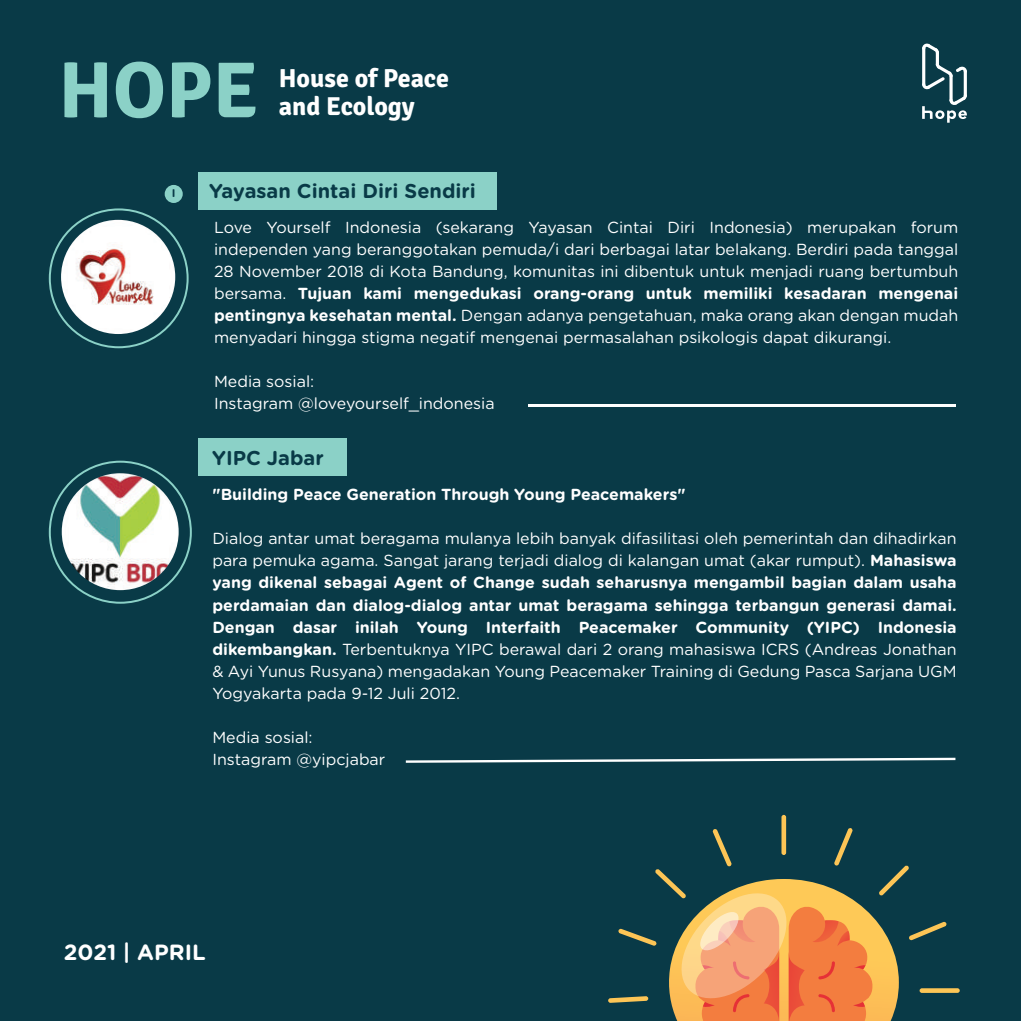
<style>
.page{position:relative;width:1021px;height:1021px;background:#fff}
.page>*{position:absolute;margin:0;border:0;box-sizing:border-box;transform-origin:0 0}
.t1{font:700 79.4px "Signika";color:#8bd1c7}
.t2{font:700 26px "Signika";color:#fff}
.t3{font:700 22px "Gotham Rounded";color:#fff}
.t4{font:700 20px "Gotham Rounded";color:#093a47}
.t5{font:16px/22px "Gotham Rounded";color:#fff;text-align:justify}
.t6{font:700 16px "Gotham Rounded";color:#fff}
.t7{font:700 11.2px "Gotham Rounded";color:#093a47}
.s1{font-weight:700}
</style>
<div class="page">
<div style="left:0;top:0;width:1020px;height:1020px;background:#093a47"></div>
<div style="left:781px;top:814px;width:5px;height:41px;background:#fdc556;border-radius:2px"></div>
<svg style="left:919px;top:988px;width:40px;height:4px"></svg>
<svg style="left:608px;top:827px;width:338px;height:193px"></svg>
<div style="left:198px;top:172px;width:298px;height:38px;background:#8bd1c7"></div>
<div style="left:198px;top:438px;width:148px;height:38px;background:#8bd1c7"></div>
<svg style="left:922px;top:44px;width:17px;height:10px"></svg>
<hr style="left:922px;top:47px;width:3px;height:39px;background:#fff;border-radius:2px">
<svg style="left:935px;top:51px;width:4px;height:15px"></svg>
<svg style="left:922px;top:63px;width:44px;height:60px"></svg>
<hr style="left:528px;top:404px;width:427px;height:2px;background:#fff">
<svg style="left:406px;top:757px;width:549px;height:5px"></svg>
<img style="left:61px;top:220px;width:114px;height:114px;border-radius:57px">
<img style="left:62px;top:473px;width:117px;height:117px;border-radius:58px">
<div style="left:165px;top:185px;width:18px;height:18px;background:#8bd1c7;border-radius:50%"></div>
<h1 class="t1" style="left:58px;top:42px;width:201px">HOPE</h1>
<h2 class="t2" style="left:279px;top:63px;width:172px">House of Peace</h2>
<h2 class="t2" style="left:279px;top:91px;width:137px">and Ecology</h2>
<p class="t7" style="left:172px;top:185px;width:5px">I</p>
<p class="t4" style="left:209px;top:176px;width:268px">Yayasan Cintai Diri Sendiri</p>
<p class="t5" style="left:214px;top:216px;width:745px">Love Yourself Indonesia (sekarang Yayasan Cintai Diri Indonesia) merupakan forum independen yang beranggotakan pemuda/i dari berbagai latar belakang. Berdiri pada tanggal 28 November 2018 di Kota Bandung, komunitas ini dibentuk untuk menjadi ruang bertumbuh bersama. <span class="s1">Tujuan kami mengedukasi orang-orang untuk memiliki kesadaran mengenai pentingnya kesehatan mental.</span> Dengan adanya pengetahuan, maka orang akan dengan mudah menyadari hingga stigma negatif mengenai permasalahan psikologis dapat dikurangi.</p>
<p class="t5" style="left:214px;top:370px;width:282px">Media sosial:<br>Instagram @loveyourself_indonesia</p>
<p class="t4" style="left:212px;top:443px;width:113px">YIPC Jabar</p>
<p class="t6" style="left:212px;top:483px;width:475px">"Building Peace Generation Through Young Peacemakers"</p>
<p class="t5" style="left:212px;top:527px;width:745px">Dialog antar umat beragama mulanya lebih banyak difasilitasi oleh pemerintah dan dihadirkan para pemuka agama. Sangat jarang terjadi dialog di kalangan umat (akar rumput). <span class="s1">Mahasiswa yang dikenal sebagai Agent of Change sudah seharusnya mengambil bagian dalam usaha perdamaian dan dialog-dialog antar umat beragama sehingga terbangun generasi damai.<br>Dengan dasar inilah Young Interfaith Peacemaker Community (YIPC) Indonesia dikembangkan.</span> Terbentuknya YIPC berawal dari 2 orang mahasiswa ICRS (Andreas Jonathan &amp; Ayi Yunus Rusyana) mengadakan Young Peacemaker Training di Gedung Pasca Sarjana UGM Yogyakarta pada 9-12 Juli 2012.</p>
<p class="t5" style="left:212px;top:725px;width:174px">Media sosial:<br>Instagram @yipcjabar</p>
<h3 class="t3" style="left:64px;top:936px;width:143px">2021 | APRIL</h3>
</div>
